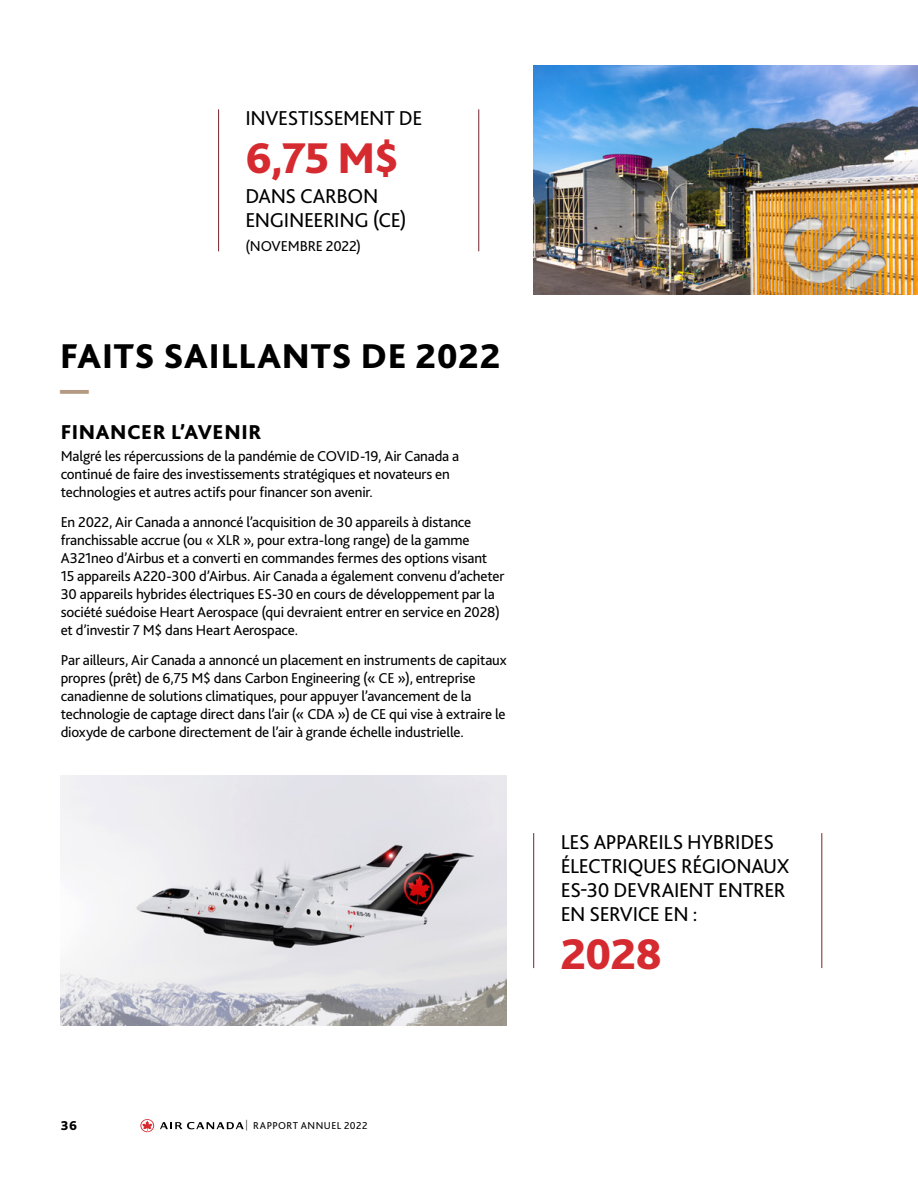
<style>
.page{position:relative;width:918px;height:1188px;background:#fff}
.page>*{position:absolute;margin:0;border:0;box-sizing:border-box;transform-origin:0 0}
.Pullout_support_text{font:800 45px "Bliss";letter-spacing:-.015em;color:#d52a2f}
.Bliss_black_heavy_ST{font:800 36px/36px "Bliss";letter-spacing:.025em;color:#000}
.Pullout_support_text-2{font:21px/24px "Bliss";letter-spacing:-.015em;color:#000}
.Bliss_black_heavy_ST-2{font:800 21px "Bliss";letter-spacing:.03em;color:#000}
.Bliss_text_10-13__-7{font:15px/18px "Bliss";letter-spacing:-.01em;color:#000}
.t1{font:800 13.5px "Bliss";color:#000}
.t2{font:10.5px "Bliss";letter-spacing:.045em;color:#000}
.s1{color:#b49a82}
.s2{font-weight:200}
</style>
<div class="page">
<svg style="left:140px;top:1119px;width:14px;height:14px"></svg>
<svg style="left:160px;top:1122px;width:84px;height:7px"></svg>
<img style="left:61px;top:775px;width:446px;height:251px">
<img style="left:534px;top:66px;width:384px;height:229px">
<hr style="left:218px;top:109px;width:1px;height:142px;background:#78242f">
<hr style="left:479px;top:109px;width:1px;height:142px;background:#78242f">
<hr style="left:533px;top:833px;width:1px;height:135px;background:#78242f">
<hr style="left:822px;top:833px;width:1px;height:135px;background:#78242f">
<p class="Pullout_support_text-2" style="left:245px;top:106px;width:179px">INVESTISSEMENT DE</p>
<p class="Pullout_support_text" style="left:245px;top:130px;width:156px">6,75 M$</p>
<p class="Pullout_support_text-2" style="left:245px;top:184px;width:163px">DANS CARBON<br>ENGINEERING (CE)</p>
<p class="Bliss_text_10-13__-7" style="left:245px;top:237px;width:117px">(NOVEMBRE 2022)</p>
<p class="Bliss_black_heavy_ST" style="left:60px;top:338px;width:442px">FAITS SAILLANTS DE 2022 <span class="s1">—</span></p>
<p class="Bliss_black_heavy_ST-2" style="left:61px;top:419px;width:202px">FINANCER L’AVENIR</p>
<p class="Bliss_text_10-13__-7" style="left:61px;top:447px;width:400px">Malgré les répercussions de la pandémie de COVID-19, Air Canada a continué de faire des investissements stratégiques et novateurs en technologies et autres actifs pour financer son avenir.</p>
<p class="Bliss_text_10-13__-7" style="left:61px;top:513px;width:445px">En 2022, Air Canada a annoncé l’acquisition de 30 appareils à distance franchissable accrue (ou « XLR », pour extra-long range) de la gamme A321neo d’Airbus et a converti en commandes fermes des options visant 15 appareils A220-300 d’Airbus. Air Canada a également convenu d’acheter 30 appareils hybrides électriques ES-30 en cours de développement par la société suédoise Heart Aerospace (qui devraient entrer en service en 2028) et d’investir 7 M$ dans Heart Aerospace.</p>
<p class="Bliss_text_10-13__-7" style="left:61px;top:651px;width:447px">Par ailleurs, Air Canada a annoncé un placement en instruments de capitaux propres (prêt) de 6,75 M$ dans Carbon Engineering (« CE »), entreprise canadienne de solutions climatiques, pour appuyer l’avancement de la technologie de captage direct dans l’air (« CDA ») de CE qui vise à extraire le dioxyde de carbone directement de l’air à grande échelle industrielle.</p>
<p class="Pullout_support_text-2" style="left:561px;top:830px;width:230px">LES APPAREILS HYBRIDES<br>ÉLECTRIQUES RÉGIONAUX<br>ES-30 DEVRAIENT ENTRER<br>EN SERVICE EN :</p>
<p class="Pullout_support_text" style="left:561px;top:926px;width:103px">2028</p>
<p class="t1" style="left:61px;top:1117px;width:18px">36</p>
<p class="t2" style="left:245px;top:1119px;width:124px"><span class="s2">|</span> RAPPORT ANNUEL 2022</p>
</div>
